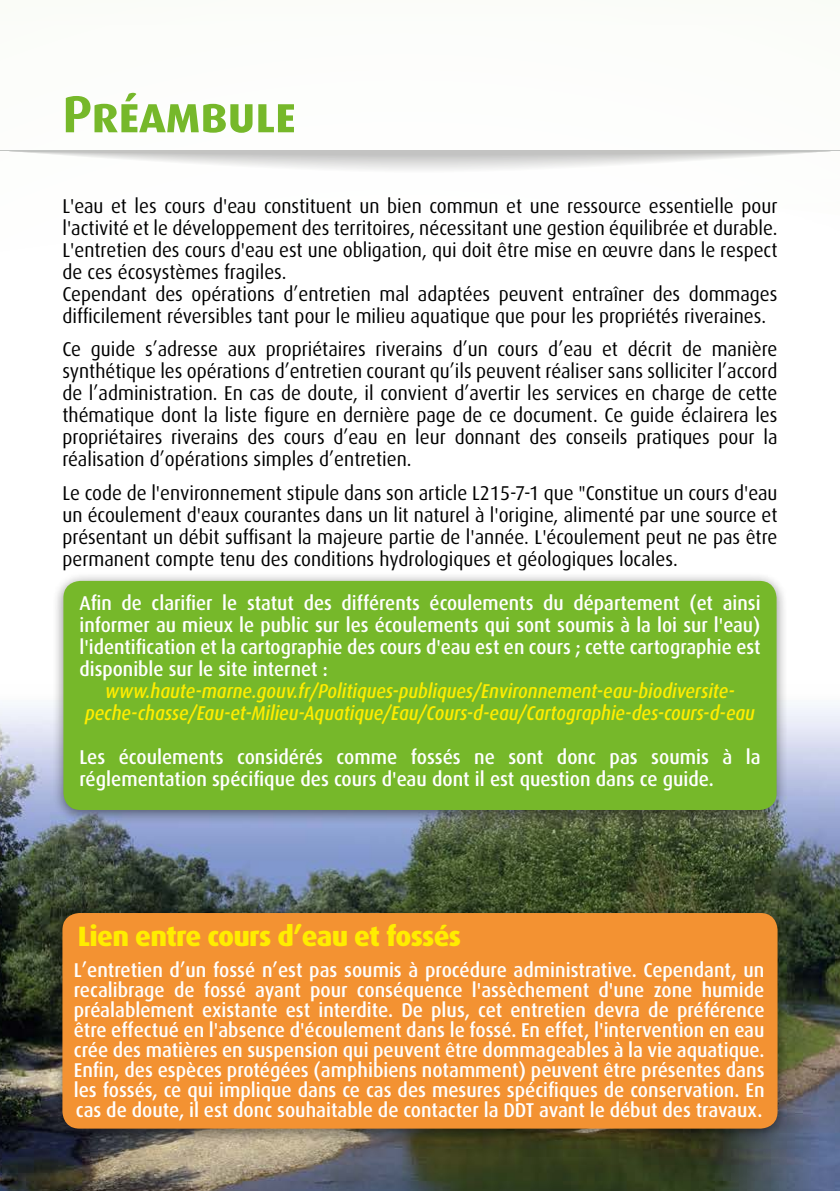
<style>
.page{position:relative;width:840px;height:1191px;background:#fff}
.page>*{position:absolute;margin:0;border:0;box-sizing:border-box;transform-origin:0 0}
.t1{font:700 52px "Dax OT";letter-spacing:-.025em;color:#76b82a}
.t2{font:800 28px "Dax OT";letter-spacing:-.025em;color:#ffed00}
.t3{font:20px/22px "Dax OT";color:#000;text-align:justify;scale:.95 1}
.t4{font:500 20px/20px "Dax OT";color:#fff;text-align:justify;scale:.95 1}
.t5{font:500 20px/22px "Dax OT";color:#fff;text-align:justify;scale:.94 1}
.t6{font:italic 500 20px/22px "Dax OT";color:#ffed00;text-align:center;scale:.88 1}
</style>
<div class="page">
<img style="left:0;top:705px;width:839px;height:486px">
<svg style="left:0;top:150px;width:839px;height:20px"></svg>
<div style="left:50px;top:903px;width:739px;height:240px;background:#000;opacity:.5"></div>
<div style="left:62px;top:913px;width:715px;height:215px;background:#f39232;border-radius:17px"></div>
<div style="left:51px;top:571px;width:737px;height:254px;background:#000;opacity:.5"></div>
<div style="left:63px;top:581px;width:713px;height:229px;background:#76b82a;border-radius:17px"></div>
<h1 class="t1" style="left:62px;top:85px;width:235px">Préambule</h1>
<p class="t3" style="left:62px;top:195px;width:753px;text-align:left">L'eau et les cours d'eau constituent un bien commun et une ressource essentielle pour l'activité et le développement des territoires, nécessitant une gestion équilibrée et durable.<br>L'entretien des cours d'eau est une obligation, qui doit être mise en œuvre dans le respect de ces écosystèmes fragiles.<br>Cependant des opérations d’entretien mal adaptées peuvent entraîner des dommages difficilement réversibles tant pour le milieu aquatique que pour les propriétés riveraines.</p>
<p class="t3" style="left:62px;top:338px;width:753px">Ce guide s’adresse aux propriétaires riverains d’un cours d’eau et décrit de manière synthétique les opérations d’entretien courant qu’ils peuvent réaliser sans solliciter l’accord de l’administration. En cas de doute, il convient d’avertir les services en charge de cette thématique dont la liste figure en dernière page de ce document. Ce guide éclairera les propriétaires riverains des cours d’eau en leur donnant des conseils pratiques pour la réalisation d’opérations simples d’entretien.</p>
<p class="t3" style="left:62px;top:482px;width:753px">Le code de l'environnement stipule dans son article L215-7-1 que "Constitue un cours d'eau un écoulement d'eaux courantes dans un lit naturel à l'origine, alimenté par une source et présentant un débit suffisant la majeure partie de l'année. L'écoulement peut ne pas être permanent compte tenu des conditions hydrologiques et géologiques locales.</p>
<p class="t5" style="left:79px;top:592px;width:725px">Afin de clarifier le statut des différents écoulements du département (et ainsi informer au mieux le public sur les écoulements qui sont soumis à la loi sur l'eau) l'identification et la cartographie des cours d'eau est en cours ; cette cartographie est disponible sur le site internet :</p>
<p class="t6" style="left:85px;top:680px;width:762px">www.haute-marne.gouv.fr/Politiques-publiques/Environnement-eau-biodiversite&shy;peche-chasse/Eau-et-Milieu-Aquatique/Eau/Cours-d-eau/Cartographie-des-cours-d-eau</p>
<p class="t4" style="left:79px;top:746px;width:718px;line-height:22px">Les écoulements considérés comme fossés ne sont donc pas soumis à la réglementation spécifique des cours d'eau dont il est question dans ce guide.</p>
<h2 class="t2" style="left:78px;top:920px;width:384px">Lien entre cours d’eau et fossés</h2>
<p class="t4" style="left:74px;top:960px;width:728px">L’entretien d’un fossé n’est pas soumis à procédure administrative. Cependant, un recalibrage de fossé ayant pour conséquence l'assèchement d'une zone humide préalablement existante est interdite. De plus, cet entretien devra de préférence être effectué en l'absence d'écoulement dans le fossé. En effet, l'intervention en eau crée des matières en suspension qui peuvent être dommageables à la vie aquatique.<br>Enfin, des espèces protégées (amphibiens notamment) peuvent être présentes dans les fossés, ce qui implique dans ce cas des mesures spécifiques de conservation. En cas de doute, il est donc souhaitable de contacter la DDT avant le début des travaux.</p>
</div>
